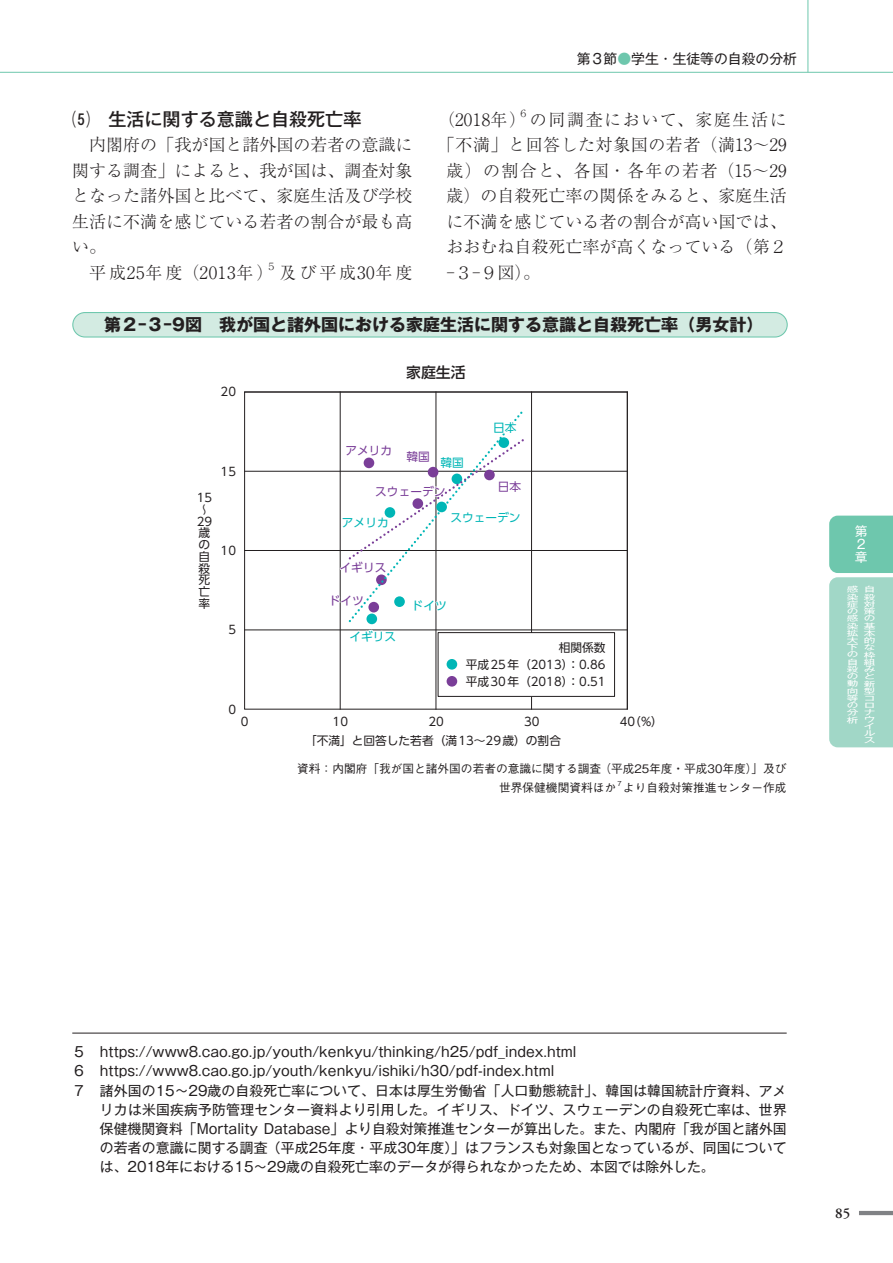
<style>
.page{position:relative;width:893px;height:1263px;background:#fff}
.page>*{position:absolute;margin:0;border:0;box-sizing:border-box;transform-origin:0 0}
.t1{font:500 18px "Gothic MB101 Pr 6 N";color:#231f20}
.t2{font:300 16.95px/25.5px "Ryumin Pr 6 N";color:#231f20;text-align:justify}
.t3{font:700 16.95px "Gothic MB101 Pr 6 N";color:#231f20}
.t4{font:300 16.95px "Ryumin Pr 6 N";letter-spacing:.045em;color:#231f20}
.t5{font:300 16.95px "Ryumin Pr 6 N";letter-spacing:.09em;color:#231f20}
.t6{font:500 14.85px "UD Shin Go Pro";color:#231f20}
.t7{font:600 14.85px "Adobe Garamond Pro";color:#231f20}
.t8{font:13.8px "Gothic MB101 Pr 6 N";color:#231f20}
.t9{font:12.75px/12.8px "Gothic MB101 Pr 6 N";color:#fff}
.t10{font:11.7px/11.7px "UD Shin Go Pro";color:#231f20}
.t11{font:500 11.7px/19.2px "Gothic BBB Pr 6 N";color:#231f20}
.t12{font:11.7px "UD Shin Go Pro";color:#00b6b6}
.t13{font:11.7px "UD Shin Go Pro";color:#7a3e98}
.t14{font:300 9.9px "Ryumin Pr 6 N";color:#231f20}
.t15{font:7.5px/7.2px "Gothic MB101 Pr 6 N";color:#fff;scale:1.56 1}
.t16{font:500 6.75px "Gothic BBB Pr 6 N";color:#231f20}
.s1{color:#6ec7ad}
</style>
<div class="page">
<div style="left:73px;top:313px;width:714px;height:24px;background:#d3ebe2;border-radius:12px"></div>
<div style="left:72px;top:312px;width:716px;height:26px;border:1px solid #6ec7ad;border-radius:12px"></div>
<hr style="left:245px;top:630px;width:382px;height:1px;background:#231f20">
<hr style="left:245px;top:550px;width:382px;height:1px;background:#231f20">
<hr style="left:245px;top:471px;width:382px;height:1px;background:#231f20">
<hr style="left:340px;top:392px;width:1px;height:317px;background:#231f20">
<hr style="left:436px;top:392px;width:1px;height:317px;background:#231f20">
<hr style="left:531px;top:392px;width:1px;height:317px;background:#231f20">
<div style="left:244px;top:392px;width:384px;height:317px;border:1px solid #231f20"></div>
<div style="left:438px;top:633px;width:177px;height:63px;background:#fff"></div>
<div style="left:438px;top:632px;width:177px;height:65px;border:1px solid #231f20"></div>
<div style="left:447px;top:659px;width:10px;height:11px;background:#00b6b6;border-radius:50%"></div>
<div style="left:447px;top:676px;width:10px;height:11px;background:#7a3e98;border-radius:50%"></div>
<svg style="left:331px;top:408px;width:195px;height:235px"></svg>
<hr style="left:72px;top:1033px;width:715px;height:1px;background:#231f20">
<hr style="left:859px;top:1211px;width:34px;height:4px;background:#808285">
<svg style="left:829px;top:516px;width:64px;height:231px;background:#96d4c2"></svg>
<hr style="left:0;top:72px;width:893px;height:1px;background:#6ec7ad">
<hr style="left:808px;top:0;width:1px;height:72px;background:#6ec7ad">
<p class="t8" style="left:577px;top:48px;width:222px">第3節<span class="s1">●</span>学生・生徒等の自殺の分析</p>
<p class="t14" style="left:518px;top:106px;width:11px">６</p>
<p class="t2" style="left:446px;top:131px;width:342px;text-indent:-9px">「不満」と回答した対象国の若者（満13～29歳）の割合と、各国・各年の若者（15～29歳）の自殺死亡率の関係をみると、家庭生活に不満を感じている者の割合が高い国では、おおむね自殺死亡率が高くなっている（第２-３-９図）。</p>
<p class="t3" style="left:104px;top:311px;width:661px">第２-３-9図　我が国と諸外国における家庭生活に関する意識と自殺死亡率（男女計）</p>
<p class="t5" style="left:438px;top:106px;width:350px">（2018年）の同調査において、家庭生活に</p>
<h1 class="t1" style="left:72px;top:105px;width:291px">⑸　生活に関する意識と自殺死亡率</h1>
<p class="t2" style="left:72px;top:131px;width:342px;text-indent:17px">内閣府の「我が国と諸外国の若者の意識に関する調査」によると、我が国は、調査対象となった諸外国と比べて、家庭生活及び学校生活に不満を感じている若者の割合が最も高い。</p>
<p class="t4" style="left:89px;top:259px;width:325px">平成25年度（2013年）及び平成30年度</p>
<p class="t14" style="left:267px;top:259px;width:11px">５</p>
<p class="t10" style="left:221px;top:385px;width:17px">20</p>
<p class="t6" style="left:406px;top:360px;width:61px">家庭生活</p>
<p class="t10" style="left:197px;top:492px;width:17px">15〜<br>29歳の自殺死亡率</p>
<p class="t10" style="left:221px;top:465px;width:17px">15</p>
<p class="t10" style="left:221px;top:544px;width:17px">10</p>
<p class="t10" style="left:228px;top:623px;width:9px">5</p>
<p class="t10" style="left:228px;top:703px;width:9px">0</p>
<p class="t13" style="left:345px;top:442px;width:48px">アメリカ</p>
<p class="t13" style="left:406px;top:448px;width:25px">韓国</p>
<p class="t12" style="left:440px;top:453px;width:25px">韓国</p>
<p class="t12" style="left:493px;top:418px;width:25px">日本</p>
<p class="t13" style="left:375px;top:482px;width:72px">スウェーデン</p>
<p class="t13" style="left:498px;top:477px;width:25px">日本</p>
<p class="t12" style="left:342px;top:513px;width:48px">アメリカ</p>
<p class="t13" style="left:340px;top:558px;width:48px">イギリス</p>
<p class="t13" style="left:329px;top:591px;width:37px">ドイツ</p>
<p class="t12" style="left:349px;top:627px;width:48px">イギリス</p>
<p class="t12" style="left:450px;top:508px;width:72px">スウェーデン</p>
<p class="t12" style="left:412px;top:596px;width:37px">ドイツ</p>
<p class="t10" style="left:559px;top:641px;width:48px">相関係数</p>
<p class="t10" style="left:466px;top:675px;width:141px">平成30年（2018）：0.51</p>
<p class="t10" style="left:466px;top:658px;width:141px">平成25年（2013）：0.86</p>
<p class="t10" style="left:629px;top:715px;width:35px">（%）</p>
<p class="t11" style="left:499px;top:758px;width:289px;text-indent:-202px">資料：内閣府「我が国と諸外国の若者の意識に関する調査 （平成25年度・平成30年度）」及び世界保健機関資料ほか</p>
<p class="t10" style="left:241px;top:715px;width:9px">0</p>
<p class="t10" style="left:305px;top:712px;width:257px;line-height:18.9px;text-indent:28px">10<br>「不満」と回答した若者（満13～29歳）の割合</p>
<p class="t10" style="left:428px;top:715px;width:17px">20</p>
<p class="t10" style="left:524px;top:715px;width:17px">30</p>
<p class="t10" style="left:620px;top:715px;width:17px">40</p>
<p class="t16" style="left:616px;top:778px;width:8px">７</p>
<p class="t11" style="left:623px;top:777px;width:165px">より自殺対策推進センター作成</p>
<p class="t9" style="left:855px;top:524px;width:14px">第<br>２章</p>
<p class="t15" style="left:847px;top:585px;width:9px">感染症の感染拡大下の自殺の動向等の分析</p>
<p class="t15" style="left:864px;top:585px;width:9px">自殺対策の基本的な枠組みと新型コロナウイルス</p>
<p class="t8" style="left:72px;top:1040px;width:506px">５ https://www8.cao.go.jp/youth/kenkyu/thinking/h25/pdf_index.html</p>
<p class="t8" style="left:72px;top:1060px;width:483px">６ https://www8.cao.go.jp/youth/kenkyu/ishiki/h30/pdf-index.html</p>
<p class="t8" style="left:72px;top:1079px;width:716px">７ 諸外国の15〜29歳の自殺死亡率について、日本は厚生労働省「人口動態統計」、韓国は韓国統計庁資料、アメ</p>
<p class="t8" style="left:100px;top:1098px;width:688px">リカは米国疾病予防管理センター資料より引用した。イギリス、ドイツ、スウェーデンの自殺死亡率は、世界</p>
<p class="t8" style="left:100px;top:1117px;width:688px">保健機関資料「Mortality Database」より自殺対策推進センターが算出した。また、内閣府「我が国と諸外国</p>
<p class="t8" style="left:100px;top:1136px;width:688px">の若者の意識に関する調査（平成25年度・平成30年度）」はフランスも対象国となっているが、同国について</p>
<p class="t8" style="left:100px;top:1155px;width:616px">は、2018年における15～29歳の自殺死亡率のデータが得られなかったため、本図では除外した。</p>
<p class="t7" style="left:835px;top:1205px;width:17px">85</p>
</div>
